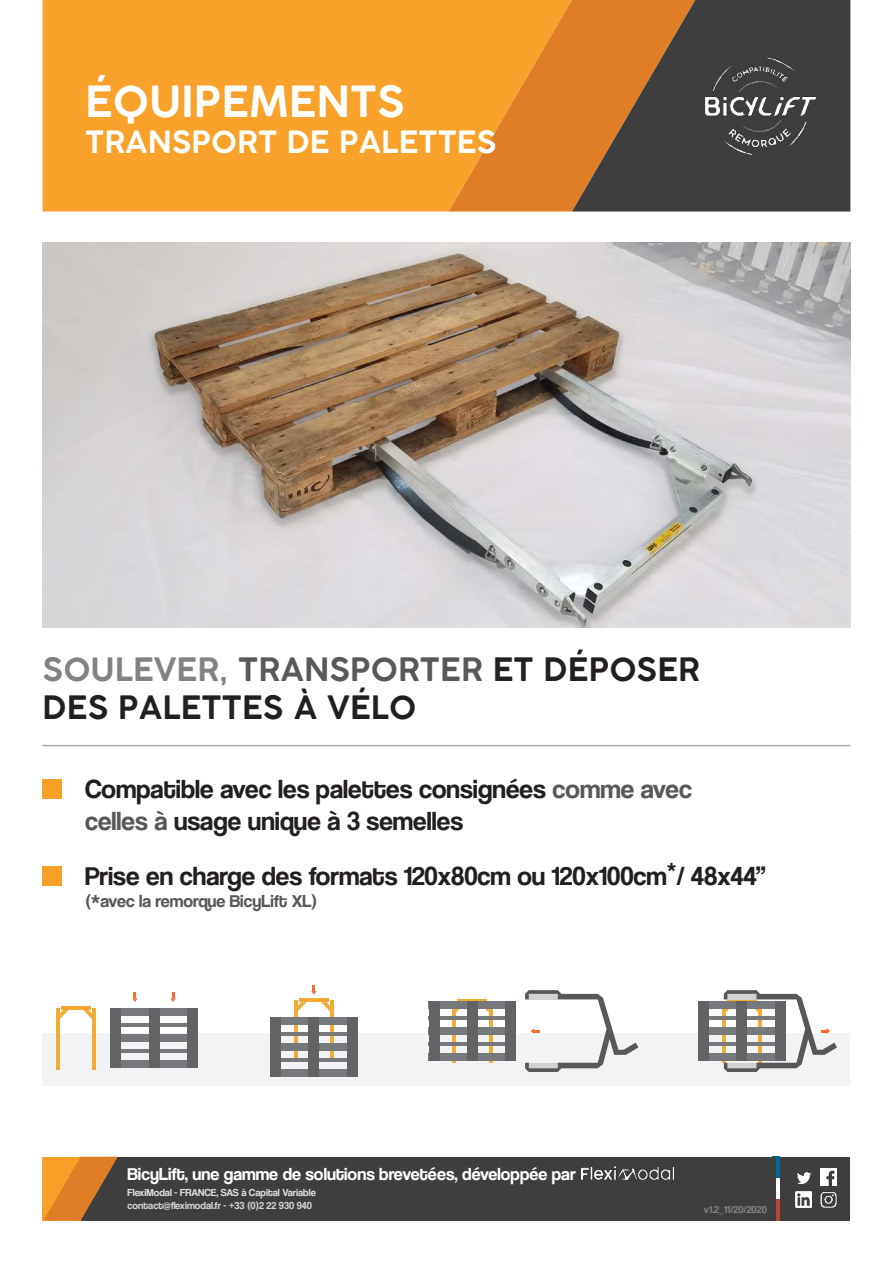
<style>
.page{position:relative;width:893px;height:1263px;background:#fff}
.page>*{position:absolute;margin:0;border:0;box-sizing:border-box;transform-origin:0 0}
.t1{font:600 42px "COCOGOOSE";color:#fff}
.t2{font:600 31.5px/37.8px "COCOGOOSE";color:#231f20}
.t3{font:600 30px "COCOGOOSE";color:#fff}
.t4{font:27px/32.4px "Coolvetica Rg";color:#231f20}
.t5{font:18px "Coolvetica Rg";color:#fff}
.t6{font:18px "Coolvetica Rg";color:#57585a}
.t7{font:10.5px "Coolvetica Rg";color:#dcdddf}
.t8{font:10.5px "Coolvetica Rg";color:#d1d2d4}
.t9{font:10.5px "Coolvetica Rg";color:#808285}
.s1{color:#808285}
.s2{color:#57585a}
</style>
<div class="page">
<div style="left:43px;top:1157px;width:807px;height:63px;background:#3e3e3f"></div>
<div style="left:43px;top:1157px;width:38px;height:63px;background:#f89f28"></div>
<svg style="left:44px;top:1157px;width:74px;height:63px"></svg>
<img style="left:820px;top:1192px;width:17px;height:16px">
<img style="left:795px;top:1191px;width:17px;height:16px">
<img style="left:820px;top:1169px;width:16px;height:16px">
<img style="left:797px;top:1172px;width:14px;height:13px">
<hr style="left:776px;top:1157px;width:4px;height:21px;background:#00689d">
<hr style="left:776px;top:1178px;width:4px;height:21px;background:#fff">
<hr style="left:776px;top:1199px;width:4px;height:21px;background:#b64635">
<img style="left:582px;top:1166px;width:91px;height:13px">
<div style="left:43px;top:0;width:406px;height:212px;background:#f9a22b"></div>
<svg style="left:449px;top:0;width:123px;height:212px;background:#ec9029"></svg>
<svg style="left:572px;top:0;width:278px;height:212px;background:#6a5038"></svg>
<hr style="left:42px;top:745px;width:808px;height:1px;background:#a8a9ad">
<div style="left:43px;top:779px;width:19px;height:20px;background:#f89f28"></div>
<div style="left:43px;top:866px;width:19px;height:19px;background:#f89f28"></div>
<div style="left:43px;top:1033px;width:807px;height:53px;background:#f2f3f4"></div>
<hr style="left:294px;top:1000px;width:4px;height:62px;background:#f2ab35">
<hr style="left:330px;top:1000px;width:4px;height:62px;background:#f2ab35">
<div style="left:270px;top:1017px;width:87px;height:8px;background:#76787b"></div>
<div style="left:270px;top:1069px;width:87px;height:8px;background:#76787b"></div>
<div style="left:270px;top:1043px;width:87px;height:8px;background:#76787b"></div>
<hr style="left:270px;top:1058px;width:87px;height:4px;background:#76787b">
<hr style="left:270px;top:1032px;width:87px;height:4px;background:#76787b">
<div style="left:270px;top:1017px;width:11px;height:60px;background:#636366"></div>
<div style="left:308px;top:1017px;width:11px;height:60px;background:#636366"></div>
<div style="left:347px;top:1017px;width:10px;height:60px;background:#636366"></div>
<svg style="left:298px;top:985px;width:32px;height:26px"></svg>
<hr style="left:452px;top:1001px;width:4px;height:62px;background:#f2ab35">
<hr style="left:489px;top:1001px;width:3px;height:62px;background:#f2ab35">
<hr style="left:458px;top:999px;width:29px;height:4px;background:#f2ab35">
<svg style="left:456px;top:1000px;width:9px;height:12px"></svg>
<div style="left:429px;top:1001px;width:87px;height:8px;background:#76787b"></div>
<div style="left:429px;top:1053px;width:87px;height:8px;background:#76787b"></div>
<div style="left:429px;top:1027px;width:87px;height:8px;background:#76787b"></div>
<hr style="left:429px;top:1042px;width:87px;height:4px;background:#76787b">
<hr style="left:429px;top:1016px;width:87px;height:4px;background:#76787b">
<div style="left:429px;top:1001px;width:11px;height:60px;background:#636366"></div>
<div style="left:467px;top:1001px;width:11px;height:60px;background:#636366"></div>
<div style="left:505px;top:1001px;width:11px;height:60px;background:#636366"></div>
<svg style="left:525px;top:990px;width:113px;height:82px"></svg>
<hr style="left:56px;top:1008px;width:4px;height:61px;background:#f2ab35">
<hr style="left:92px;top:1008px;width:4px;height:61px;background:#f2ab35">
<hr style="left:61px;top:1006px;width:29px;height:4px;background:#f2ab35">
<svg style="left:60px;top:1007px;width:9px;height:12px"></svg>
<svg style="left:83px;top:1007px;width:9px;height:12px"></svg>
<div style="left:110px;top:1008px;width:88px;height:7px;background:#76787b"></div>
<div style="left:110px;top:1060px;width:88px;height:8px;background:#76787b"></div>
<div style="left:110px;top:1034px;width:88px;height:7px;background:#76787b"></div>
<hr style="left:110px;top:1049px;width:88px;height:4px;background:#76787b">
<hr style="left:110px;top:1023px;width:88px;height:4px;background:#76787b">
<div style="left:110px;top:1008px;width:11px;height:60px;background:#636366"></div>
<div style="left:149px;top:1008px;width:10px;height:60px;background:#636366"></div>
<div style="left:187px;top:1008px;width:11px;height:60px;background:#636366"></div>
<svg style="left:132px;top:993px;width:6px;height:9px"></svg>
<svg style="left:170px;top:993px;width:6px;height:9px"></svg>
<hr style="left:722px;top:1001px;width:4px;height:62px;background:#f2ab35">
<div style="left:698px;top:1001px;width:87px;height:8px;background:#76787b"></div>
<div style="left:698px;top:1053px;width:87px;height:8px;background:#76787b"></div>
<div style="left:698px;top:1027px;width:87px;height:8px;background:#76787b"></div>
<hr style="left:698px;top:1042px;width:87px;height:4px;background:#76787b">
<hr style="left:698px;top:1016px;width:87px;height:4px;background:#76787b">
<div style="left:698px;top:1001px;width:11px;height:60px;background:#636366"></div>
<svg style="left:724px;top:990px;width:113px;height:82px"></svg>
<img style="left:43px;top:242px;width:807px;height:385px">
<img style="left:705px;top:57px;width:111px;height:98px">
<h1 class="t1" style="left:85px;top:72px;width:321px">ÉQUIPEMENTS</h1>
<p class="t3" style="left:85px;top:121px;width:413px">TRANSPORT DE PALETTES</p>
<p class="t2" style="left:43px;top:651px;width:659px"><span class="s1">SOULEVER,</span> <span class="s2">TRANSPORTER</span> ET DÉPOSER<br>DES PALETTES À VÉLO</p>
<p class="t4" style="left:85px;top:772px;width:608px">Compatible avec les palettes consignées <span class="s2">comme avec celles à</span> usage unique à 3 semelles</p>
<p class="t4" style="left:85px;top:860px;width:683px">Prise en charge des formats 120x80cm ou 120x100cm<sup>*</sup>/ 48x44’’</p>
<p class="t6" style="left:85px;top:890px;width:234px">(*avec la remorque BicyLift XL)</p>
<p class="t5" style="left:128px;top:1163px;width:450px">BicyLift, une gamme de solutions brevetées, développée par</p>
<p class="t7" style="left:128px;top:1186px;width:190px">FlexiModal - FRANCE, SAS à Capital Variable</p>
<p class="t8" style="left:128px;top:1199px;width:186px">contact@fleximodal.fr - +33 (0)2 22 930 940</p>
<p class="t9" style="left:704px;top:1203px;width:64px">v1.2_11/20/2020</p>
</div>
